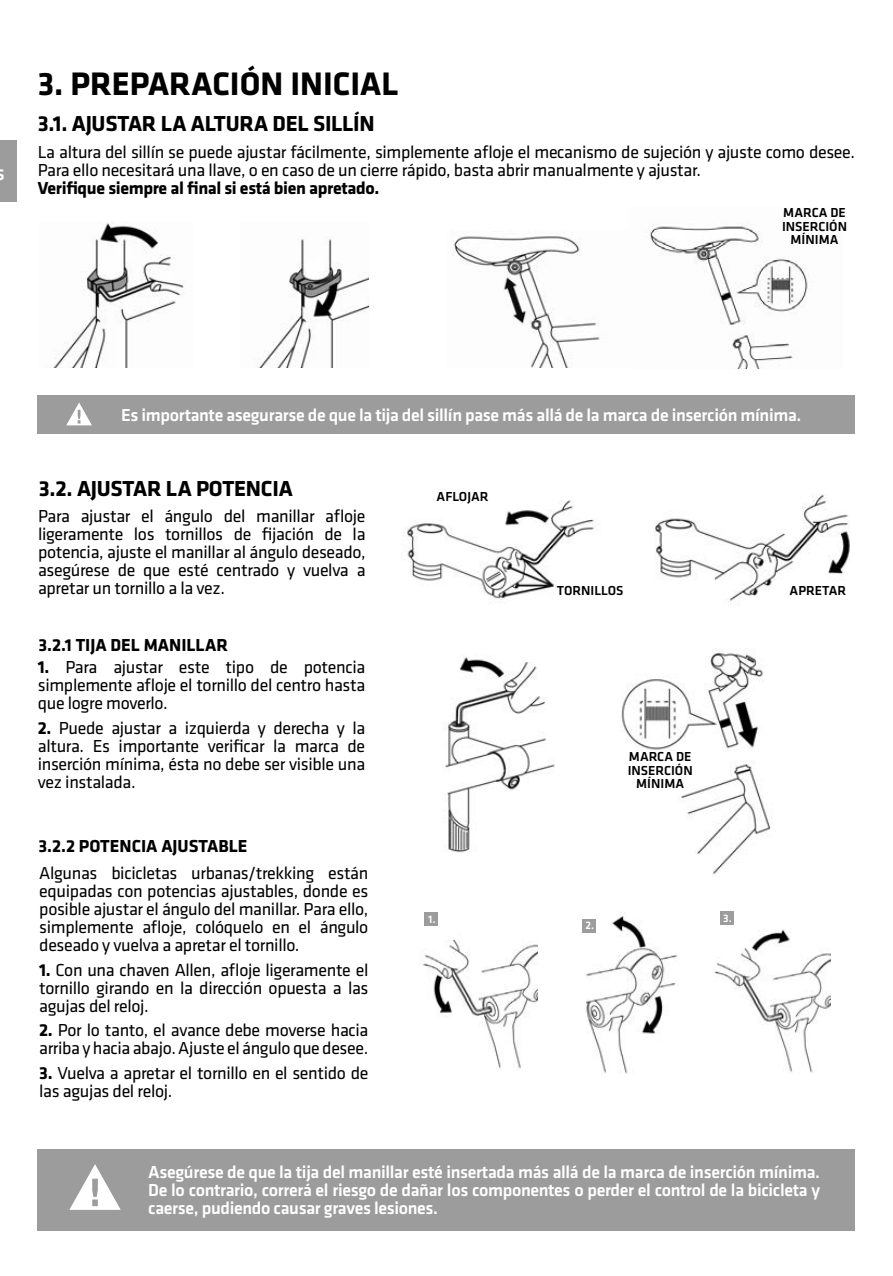
<style>
.page{position:relative;width:893px;height:1276px;background:#fff}
.page>*{position:absolute;margin:0;border:0;box-sizing:border-box;transform-origin:0 0}
.t1{font:700 33.75px "Klavika";color:#000}
.t2{font:700 22.5px "Klavika";letter-spacing:-.01em;color:#000}
.t3{font:18px/18px "Klavika";letter-spacing:-.02em;color:#000;text-align:justify}
.t4{font:500 18px/18px "Klavika";letter-spacing:-.02em;color:#fff;text-align:justify}
.t5{font:700 18px "Klavika";color:#000}
.t6{font:500 13.5px/13.5px "Klavika";color:#000;text-align:center}
.t7{font:500 11.25px "Klavika";color:#fff}
.s1{font-weight:700}
</style>
<div class="page">
<div style="left:0;top:141px;width:17px;height:61px;background:#9c9c9c"></div>
<div style="left:37px;top:395px;width:818px;height:39px;background:#9c9c9c"></div>
<img style="left:54px;top:223px;width:131px;height:144px">
<img style="left:257px;top:239px;width:112px;height:128px">
<img style="left:649px;top:226px;width:159px;height:143px">
<img style="left:453px;top:236px;width:147px;height:131px">
<svg style="left:66px;top:403px;width:26px;height:22px"></svg>
<img style="left:407px;top:500px;width:188px;height:103px">
<img style="left:654px;top:494px;width:196px;height:111px">
<img style="left:444px;top:657px;width:111px;height:196px">
<img style="left:621px;top:648px;width:152px;height:227px">
<img style="left:714px;top:924px;width:117px;height:149px">
<img style="left:423px;top:914px;width:115px;height:155px">
<img style="left:586px;top:912px;width:91px;height:161px">
<div style="left:425px;top:913px;width:13px;height:13px;background:#9c9c9c"></div>
<div style="left:582px;top:919px;width:13px;height:13px;background:#9c9c9c"></div>
<div style="left:720px;top:911px;width:13px;height:13px;background:#9c9c9c"></div>
<div style="left:38px;top:1148px;width:817px;height:82px;background:#9c9c9c"></div>
<svg style="left:69px;top:1164px;width:52px;height:46px"></svg>
<p class="t1" style="left:38px;top:59px;width:362px">3. PREPARACIÓN INICIAL</p>
<p class="t2" style="left:38px;top:107px;width:339px">3.1. AJUSTAR LA ALTURA DEL SILLÍN</p>
<p class="t3" style="left:38px;top:143px;width:819px;text-align:left">La altura del sillín se puede ajustar fácilmente, simplemente afloje el mecanismo de sujeción y ajuste como desee.<br>Para ello necesitará una llave, o en caso de un cierre rápido, basta abrir manualmente y ajustar.<br><span class="s1">Verifique siempre al final si está bien apretado.</span></p>
<p class="t6" style="left:782px;top:205px;width:67px">MARCA DE<br>INSERCIÓN<br>MÍNIMA</p>
<p class="t4" style="left:121px;top:406px;width:682px">Es importante asegurarse de que la tija del sillín pase más allá de la marca de inserción mínima.</p>
<p class="t2" style="left:39px;top:472px;width:256px">3.2. AJUSTAR LA POTENCIA</p>
<p class="t3" style="left:38px;top:506px;width:329px">Para ajustar el ángulo del manillar afloje ligeramente los tornillos de fijación de la potencia, ajuste el manillar al ángulo deseado, asegúrese de que esté centrado y vuelva a apretar un tornillo a la vez.</p>
<p class="t5" style="left:39px;top:631px;width:191px">3.2.1 TIJA DEL MANILLAR</p>
<p class="t3" style="left:38px;top:658px;width:329px"><span class="s1">1.</span> Para ajustar este tipo de potencia simplemente afloje el tornillo del centro hasta que logre moverlo.</p>
<p class="t3" style="left:38px;top:718px;width:329px"><span class="s1">2.</span> Puede ajustar a izquierda y derecha y la altura. Es importante verificar la marca de inserción mínima, ésta no debe ser visible una vez instalada.</p>
<p class="t3" style="left:38px;top:832px;width:332px;line-height:26.8px"><span class="s1">3.2.2 POTENCIA AJUSTABLE<br></span>Algunas bicicletas urbanas/trekking están</p>
<p class="t3" style="left:39px;top:881px;width:331px">equipadas con potencias ajustables, donde es posible ajustar el ángulo del manillar. Para ello, simplemente afloje, colóquelo en el ángulo deseado y vuelva a apretar el tornillo.</p>
<p class="t3" style="left:39px;top:960px;width:331px"><span class="s1">1.</span> Con una chaven Allen, afloje ligeramente el tornillo girando en la dirección opuesta a las agujas del reloj.</p>
<p class="t3" style="left:39px;top:1020px;width:331px"><span class="s1">2.</span> Por lo tanto, el avance debe moverse hacia arriba y hacia abajo. Ajuste el ángulo que desee.</p>
<p class="t3" style="left:39px;top:1063px;width:331px"><span class="s1">3.</span> Vuelva a apretar el tornillo en el sentido de las agujas del reloj.</p>
<p class="t6" style="left:437px;top:489px;width:53px">AFLOJAR</p>
<p class="t7" style="left:428px;top:911px;width:9px">1.</p>
<p class="t6" style="left:557px;top:583px;width:68px">TORNILLOS</p>
<p class="t6" style="left:790px;top:583px;width:58px">APRETAR</p>
<p class="t6" style="left:628px;top:749px;width:67px">MARCA DE<br>INSERCIÓN<br>MÍNIMA</p>
<p class="t7" style="left:586px;top:918px;width:10px">2.</p>
<p class="t7" style="left:723px;top:910px;width:10px">3.</p>
<p class="t4" style="left:148px;top:1162px;width:673px">Asegúrese de que la tija del manillar esté insertada más allá de la marca de inserción mínima.<br>De lo contrario, correrá el riesgo de dañar los componentes o perder el control de la bicicleta y caerse, pudiendo causar graves lesiones.</p>
</div>
